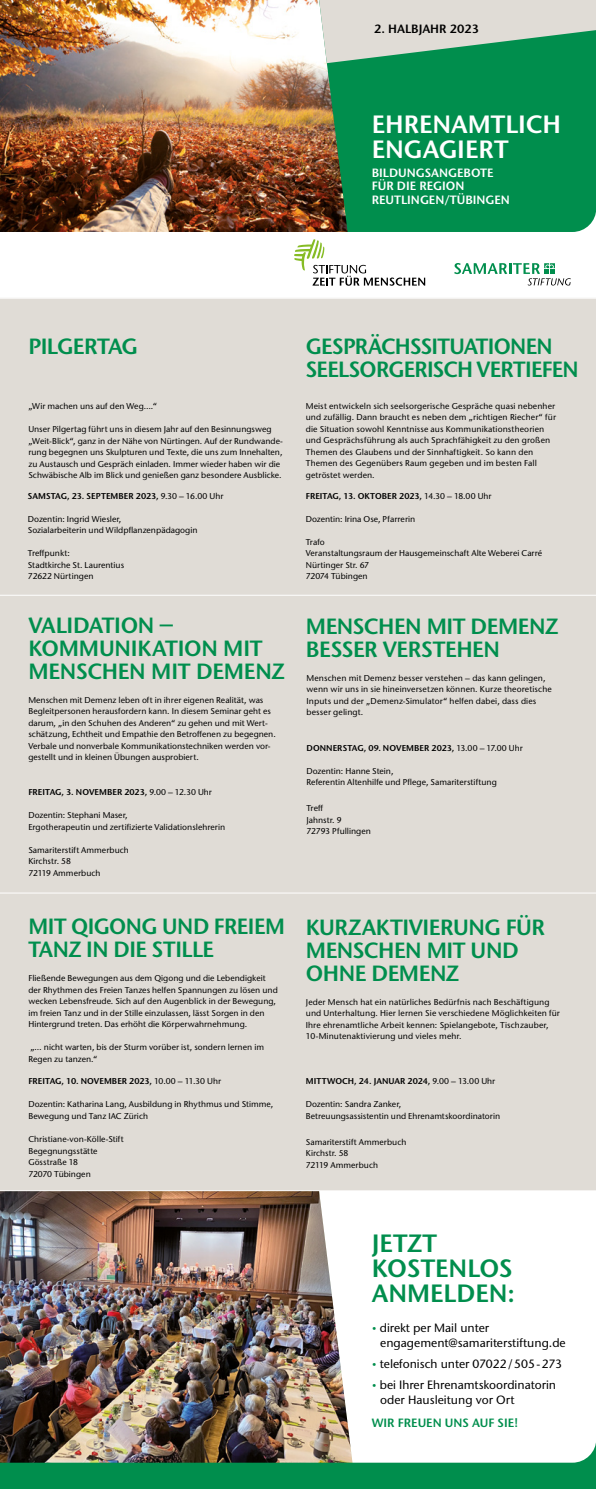
<style>
.page{position:relative;width:596px;height:1489px;background:#fff}
.page>*{position:absolute;margin:0;border:0;box-sizing:border-box;transform-origin:0 0}
.t1{font:600 25px/25px "Stone Sans ITC Pro";color:#008e4d}
.t2{font:600 25px/25.1px "Stone Sans ITC Pro";color:#fff}
.t3{font:600 22px/23px "Stone Sans ITC Pro";letter-spacing:-.025em;color:#008e4d}
.t4{font:500 12px/15px "Stone Sans ITC Pro";color:#000}
.t5{font:600 12px/13.1px "Stone Sans ITC Pro";color:#fff}
.t6{font:600 12px "Stone Sans ITC Pro";color:#008e4d}
.t7{font:600 12px "Stone Sans ITC Pro";color:#000}
.t8{font:500 8.5px/11.5px "Stone Sans ITC Pro";letter-spacing:.005em;color:#000}
.t9{font:600 8.5px "Stone Sans ITC Pro";letter-spacing:.005em;color:#000}
.s1{font-weight:500}
.s2{font-size:10px;color:#008e4d}
</style>
<div class="page">
<div style="left:0;top:0;width:595px;height:1488px;background:#e0dcd6"></div>
<hr style="left:0;top:298px;width:595px;height:1px;background:#fff">
<hr style="left:0;top:1190px;width:595px;height:1px;background:#fff">
<hr style="left:0;top:892px;width:595px;height:1px;background:#fff">
<hr style="left:0;top:595px;width:595px;height:1px;background:#fff">
<img style="left:0;top:0;width:319px;height:173px">
<div style="left:319px;top:63px;width:276px;height:110px;background:#008e4d"></div>
<svg style="left:319px;top:0;width:276px;height:63px"></svg>
<svg style="left:0;top:173px;width:595px;height:125px;background:#98a994"></svg>
<svg style="left:294px;top:239px;width:131px;height:47px;background:#e4e7e0"></svg>
<svg style="left:454px;top:263px;width:116px;height:22px;background:#c5e1d4"></svg>
<div style="left:0;top:1191px;width:595px;height:297px;background:#fff"></div>
<img style="left:0;top:1191px;width:346px;height:212px">
<img style="left:0;top:1403px;width:595px;height:85px">
<h3 class="t7" style="left:374px;top:21px;width:106px">2. HALBJAHR 2023</h3>
<h1 class="t2" style="left:371px;top:112px;width:191px">EHRENAMTLICH<br>ENGAGIERT</h1>
<h3 class="t5" style="left:371px;top:166px;width:140px">BILDUNGSANGEBOTE<br>FÜR DIE REGION<br>REUTLINGEN/TÜBINGEN</h3>
<h2 class="t3" style="left:28px;top:335px;width:111px">PILGERTAG</h2>
<p class="t8" style="left:28px;top:400px;width:130px">„Wir machen uns auf den Weg….“</p>
<p class="t8" style="left:28px;top:423px;width:256px">Unser Pilgertag führt uns in diesem Jahr auf den Besinnungsweg „Weit-Blick“, ganz in der Nähe von Nürtingen. Auf der Rundwande&shy;rung begegnen uns Skulpturen und Texte, die uns zum Innehalten, zu Austausch und Gespräch einladen. Immer wieder haben wir die Schwäbische Alb im Blick und genießen ganz besondere Ausblicke.</p>
<p class="t9" style="left:28px;top:490px;width:197px">SAMSTAG, 23. SEPTEMBER 2023, <span class="s1">9.30 – 16.00 Uhr</span></p>
<p class="t8" style="left:28px;top:513px;width:171px">Dozentin: Ingrid Wiesler,<br>Sozialarbeiterin und Wildpflanzenpädagogin</p>
<p class="t8" style="left:28px;top:547px;width:98px">Treffpunkt:<br>Stadtkirche St. Laurentius<br>72622 Nürtingen</p>
<h2 class="t3" style="left:28px;top:614px;width:258px">VALIDATION –<br>KOMMUNIKATION MIT<br>MENSCHEN MIT DEMENZ</h2>
<p class="t8" style="left:28px;top:694px;width:249px">Menschen mit Demenz leben oft in ihrer eigenen Realität, was Begleitpersonen herausfordern kann. In diesem Seminar geht es darum, „in den Schuhen des Anderen“ zu gehen und mit Wert&shy;schätzung, Echtheit und Empathie den Betroffenen zu begegnen.<br>Verbale und nonverbale Kommunikationstechniken werden vor&shy;gestellt und in kleinen Übungen ausprobiert.</p>
<p class="t9" style="left:28px;top:786px;width:185px">FREITAG, 3. NOVEMBER 2023, <span class="s1">9.00 – 12.30 Uhr</span></p>
<p class="t8" style="left:28px;top:809px;width:198px">Dozentin: Stephani Maser,<br>Ergotherapeutin und zertifizierte Validationslehrerin</p>
<p class="t8" style="left:28px;top:844px;width:102px">Samariterstift Ammerbuch<br>Kirchstr. 58<br>72119 Ammerbuch</p>
<h2 class="t3" style="left:28px;top:914px;width:258px">MIT QIGONG UND FREIEM<br>TANZ IN DIE STILLE</h2>
<p class="t8" style="left:28px;top:972px;width:251px">Fließende Bewegungen aus dem Qigong und die Lebendigkeit der Rhythmen des Freien Tanzes helfen Spannungen zu lösen und wecken Lebensfreude. Sich auf den Augenblick in der Bewegung, im freien Tanz und in der Stille einzulassen, lässt Sorgen in den Hintergrund treten. Das erhöht die Körperwahrnehmung.</p>
<p class="t8" style="left:28px;top:1041px;width:237px">„… nicht warten, bis der Sturm vorüber ist, sondern lernen im<br>Regen zu tanzen.“</p>
<p class="t9" style="left:28px;top:1076px;width:194px">FREITAG, 10. NOVEMBER 2023, <span class="s1">10.00 – 11.30 Uhr</span></p>
<p class="t8" style="left:28px;top:1098px;width:246px">Dozentin: Katharina Lang, Ausbildung in Rhythmus und Stimme,<br>Bewegung und Tanz IAC Zürich</p>
<p class="t8" style="left:28px;top:1133px;width:97px">Christiane-von-Kölle-Stift<br>Begegnungsstätte<br>Gösstraße 18<br>72070 Tübingen</p>
<h2 class="t3" style="left:305px;top:335px;width:274px">GESPRÄCHSSITUATIONEN<br>SEELSORGERISCH VERTIEFEN</h2>
<p class="t8" style="left:305px;top:400px;width:251px">Meist entwickeln sich seelsorgerische Gespräche quasi nebenher und zufällig. Dann braucht es neben dem „richtigen Riecher“ für die Situation sowohl Kenntnisse aus Kommunikationstheorien und Gesprächsführung als auch Sprachfähigkeit zu den großen Themen des Glaubens und der Sinnhaftigkeit. So kann den Themen des Gegenübers Raum gegeben und im besten Fall getröstet werden.</p>
<p class="t9" style="left:305px;top:490px;width:187px">FREITAG, 13. OKTOBER 2023, <span class="s1">14.30 – 18.00 Uhr</span></p>
<p class="t8" style="left:305px;top:513px;width:111px">Dozentin: Irina Ose, Pfarrerin</p>
<p class="t8" style="left:305px;top:536px;width:238px">Trafo<br>Veranstaltungsraum der Hausgemeinschaft Alte Weberei Carré<br>Nürtinger Str. 67<br>72074 Tübingen</p>
<h2 class="t3" style="left:306px;top:614px;width:254px">MENSCHEN MIT DEMENZ<br>BESSER VERSTEHEN</h2>
<p class="t8" style="left:306px;top:671px;width:247px">Menschen mit Demenz besser verstehen – das kann gelingen, wenn wir uns in sie hineinversetzen können. Kurze theoretische Inputs und der „Demenz-Simulator“ helfen dabei, dass dies besser gelingt.</p>
<p class="t9" style="left:306px;top:742px;width:218px">DONNERSTAG, 09. NOVEMBER 2023, <span class="s1">13.00 – 17.00 Uhr</span></p>
<p class="t8" style="left:306px;top:764px;width:192px">Dozentin: Hanne Stein,<br>Referentin Altenhilfe und Pflege, Samariterstiftung</p>
<p class="t8" style="left:306px;top:802px;width:66px">Treff<br>Jahnstr. 9<br>72793 Pfullingen</p>
<h2 class="t3" style="left:306px;top:915px;width:240px">KURZAKTIVIERUNG FÜR<br>MENSCHEN MIT UND<br>OHNE DEMENZ</h2>
<p class="t8" style="left:306px;top:996px;width:255px">Jeder Mensch hat ein natürliches Bedürfnis nach Beschäftigung und Unterhaltung. Hier lernen Sie verschiedene Möglichkeiten für Ihre ehrenamtliche Arbeit kennen: Spielangebote, Tischzauber, 10-Minutenaktivierung und vieles mehr.</p>
<p class="t9" style="left:306px;top:1076px;width:191px">MITTWOCH, 24. JANUAR 2024, <span class="s1">9.00 – 13.00 Uhr</span></p>
<p class="t8" style="left:306px;top:1098px;width:196px">Dozentin: Sandra Zanker,<br>Betreuungsassistentin und Ehrenamtskoordinatorin</p>
<p class="t8" style="left:306px;top:1135px;width:102px">Samariterstift Ammerbuch<br>Kirchstr. 58<br>72119 Ammerbuch</p>
<h1 class="t1" style="left:371px;top:1230px;width:145px">JETZT<br>KOSTENLOS<br>ANMELDEN:</h1>
<h3 class="t4" style="left:380px;top:1320px;width:187px;text-indent:-9px"><span class="s2">•</span> direkt per Mail unter engagement@samariterstiftung.de</h3>
<h3 class="t4" style="left:371px;top:1355px;width:192px"><span class="s2">•</span> telefonisch unter 07022/505-273</h3>
<h3 class="t4" style="left:380px;top:1376px;width:177px;text-indent:-9px"><span class="s2">•</span> bei Ihrer Ehrenamtskoordinatorin oder Hausleitung vor Ort</h3>
<h3 class="t6" style="left:371px;top:1414px;width:148px">WIR FREUEN UNS AUF SIE!</h3>
</div>
